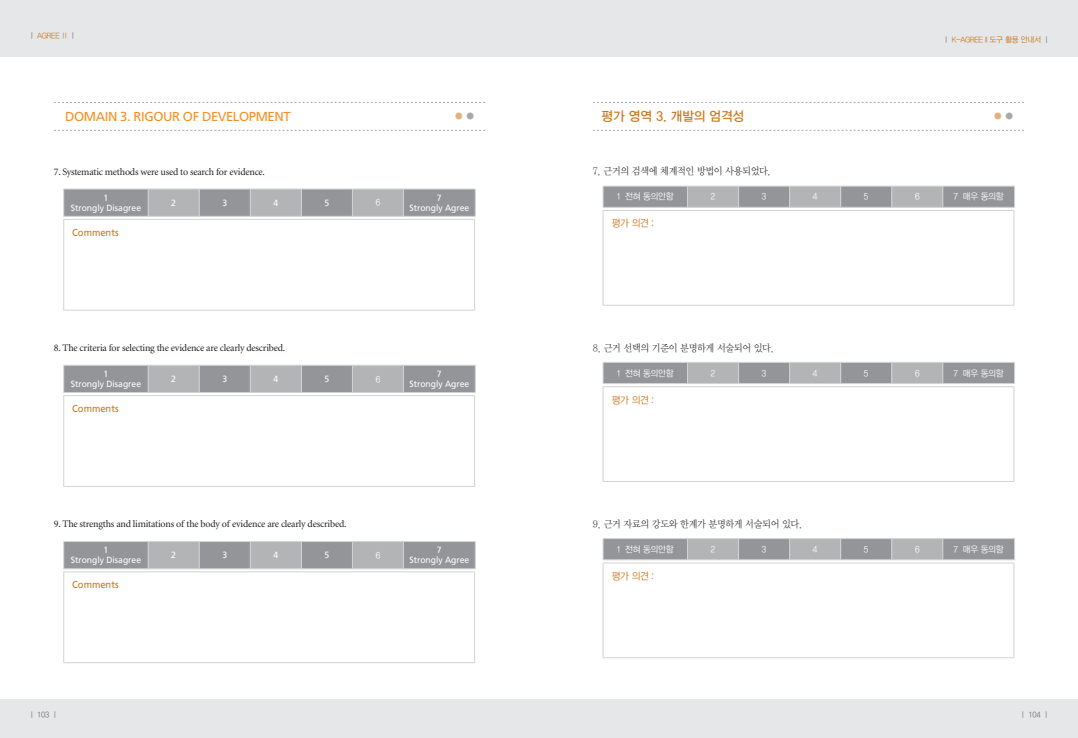
<style>
.page{position:relative;width:1078px;height:738px;background:#fff}
.page>*{position:absolute;margin:0;border:0;box-sizing:border-box;transform-origin:0 0}
.t1{font:13px "Frutiger";letter-spacing:-.03em;color:#f78f22}
.t2{font:13px "YDVYGO Std 33 KS Cpc EUC H";letter-spacing:-.01em;color:#cb761a}
.t3{font:13px "YDVYGO Std 35 KS Cpc EUC H";color:#e4b17e}
.t4{font:10px "Minion";letter-spacing:-.02em;color:#231f20}
.t5{font:10px "YDVY Mj O Std 12 KS Cpc EUC H";letter-spacing:-.04em;color:#231f20;scale:.94 1}
.t6{font:10px "Frutiger";color:#cb761a;scale:.94 1}
.t7{font:10px "YDVYGO Std 12 KS Cpc EUC H";letter-spacing:-.03em;color:#cb761a;scale:.94 1}
.t8{font:9px/10px "Frutiger";color:#fff;text-align:center;scale:.95 1}
.t9{font:9px "YDVYGO Std 12 KS Cpc EUC H";letter-spacing:-.03em;color:#fff;scale:.94 1}
.t10{font:8px "YDVYGO Std 32 KS Cpc EUC H";letter-spacing:-.04em;color:#cb761a;scale:.94 1}
.t11{font:8px "YDVYGO Std 32 KS Cpc EUC H";letter-spacing:-.04em;color:#6d6e70;scale:.94 1}
.s1{color:#6d6e70}
.s2{color:#a7a9ac}
</style>
<div class="page">
<div style="left:0;top:0;width:539px;height:737px;background:#e6e7e8"></div>
<div style="left:0;top:57px;width:539px;height:640px;background:#fff"></div>
<div style="left:539px;top:0;width:538px;height:737px;background:#e6e7e8"></div>
<div style="left:539px;top:57px;width:538px;height:640px;background:#fff"></div>
<svg style="left:54px;top:102px;width:431px;height:1px"></svg>
<svg style="left:54px;top:130px;width:431px;height:1px"></svg>
<svg style="left:63px;top:189px;width:413px;height:27px;background:#a0a2a5"></svg>
<hr style="left:63px;top:216px;width:412px;height:1px;background:#d1d3d4">
<hr style="left:63px;top:219px;width:411px;height:1px;background:#d1d3d4">
<hr style="left:63px;top:219px;width:1px;height:91px;background:#d1d3d4">
<hr style="left:474px;top:219px;width:1px;height:91px;background:#d1d3d4">
<hr style="left:63px;top:310px;width:411px;height:1px;background:#d1d3d4">
<svg style="left:63px;top:365px;width:413px;height:27px;background:#a1a3a5"></svg>
<hr style="left:63px;top:392px;width:412px;height:1px;background:#d1d3d4">
<hr style="left:63px;top:395px;width:411px;height:1px;background:#d1d3d4">
<hr style="left:63px;top:395px;width:1px;height:91px;background:#d1d3d4">
<hr style="left:474px;top:395px;width:1px;height:91px;background:#d1d3d4">
<hr style="left:63px;top:486px;width:411px;height:1px;background:#d1d3d4">
<svg style="left:63px;top:541px;width:413px;height:27px;background:#a1a3a5"></svg>
<hr style="left:63px;top:568px;width:412px;height:1px;background:#d1d3d4">
<hr style="left:63px;top:571px;width:411px;height:1px;background:#d1d3d4">
<hr style="left:63px;top:571px;width:1px;height:91px;background:#d1d3d4">
<hr style="left:474px;top:571px;width:1px;height:91px;background:#d1d3d4">
<hr style="left:63px;top:662px;width:411px;height:1px;background:#d1d3d4">
<svg style="left:593px;top:102px;width:430px;height:1px"></svg>
<svg style="left:593px;top:130px;width:430px;height:1px"></svg>
<svg style="left:602px;top:186px;width:413px;height:21px;background:#a1a3a6"></svg>
<hr style="left:602px;top:207px;width:412px;height:1px;background:#d1d3d4">
<hr style="left:602px;top:210px;width:411px;height:1px;background:#d1d3d4">
<hr style="left:602px;top:210px;width:1px;height:95px;background:#d1d3d4">
<hr style="left:1013px;top:210px;width:1px;height:95px;background:#d1d3d4">
<hr style="left:602px;top:305px;width:411px;height:1px;background:#d1d3d4">
<svg style="left:602px;top:362px;width:413px;height:21px;background:#a1a3a6"></svg>
<hr style="left:602px;top:383px;width:412px;height:1px;background:#d1d3d4">
<hr style="left:602px;top:386px;width:411px;height:1px;background:#d1d3d4">
<hr style="left:602px;top:386px;width:1px;height:95px;background:#d1d3d4">
<hr style="left:1013px;top:386px;width:1px;height:95px;background:#d1d3d4">
<hr style="left:602px;top:481px;width:411px;height:1px;background:#d1d3d4">
<svg style="left:602px;top:538px;width:413px;height:21px;background:#a2a4a6"></svg>
<hr style="left:602px;top:559px;width:412px;height:1px;background:#d1d3d4">
<hr style="left:602px;top:562px;width:411px;height:1px;background:#d1d3d4">
<hr style="left:602px;top:562px;width:1px;height:95px;background:#d1d3d4">
<hr style="left:1013px;top:562px;width:1px;height:95px;background:#d1d3d4">
<hr style="left:602px;top:657px;width:411px;height:1px;background:#d1d3d4">
<p class="t10" style="left:28px;top:32px;width:53px"><span class="s1">ㅣ</span> AGREE l l <span class="s1">ㅣ</span></p>
<p class="t10" style="left:942px;top:36px;width:115px"><span class="s1">ㅣ</span> K-AGREE II 도구 활용 안내서 <span class="s1">ㅣ</span></p>
<h1 class="t1" style="left:65px;top:111px;width:227px">DOMAIN 3. RIGOUR OF DEVELOPMENT</h1>
<h1 class="t2" style="left:601px;top:110px;width:144px">평가 영역 3. 개발의 엄격성</h1>
<h1 class="t3" style="left:991px;top:110px;width:25px">●<span class="s2">●</span></h1>
<h1 class="t3" style="left:453px;top:110px;width:25px">●<span class="s2">●</span></h1>
<p class="t4" style="left:54px;top:167px;width:212px">7. Systematic methods were used to search for evidence.</p>
<p class="t8" style="left:71px;top:193px;width:76px">1<br>Strongly Disagree</p>
<p class="t8" style="left:171px;top:198px;width:7px">2</p>
<p class="t8" style="left:222px;top:198px;width:7px">3</p>
<p class="t8" style="left:273px;top:198px;width:7px">4</p>
<p class="t8" style="left:324px;top:198px;width:7px">5</p>
<p class="t9" style="left:375px;top:198px;width:6px">6</p>
<p class="t8" style="left:409px;top:193px;width:65px">7<br>Strongly Agree</p>
<p class="t6" style="left:72px;top:228px;width:51px">Comments</p>
<p class="t4" style="left:54px;top:343px;width:233px">8. The criteria for selecting the evidence are clearly described.</p>
<p class="t8" style="left:71px;top:369px;width:76px">1<br>Strongly Disagree</p>
<p class="t8" style="left:171px;top:374px;width:7px">2</p>
<p class="t8" style="left:222px;top:374px;width:7px">3</p>
<p class="t8" style="left:273px;top:374px;width:7px">4</p>
<p class="t8" style="left:324px;top:374px;width:7px">5</p>
<p class="t9" style="left:375px;top:374px;width:6px">6</p>
<p class="t8" style="left:409px;top:369px;width:65px">7<br>Strongly Agree</p>
<p class="t6" style="left:72px;top:404px;width:51px">Comments</p>
<p class="t4" style="left:54px;top:519px;width:294px">9. The strengths and limitations of the body of evidence are clearly described.</p>
<p class="t8" style="left:71px;top:545px;width:76px">1<br>Strongly Disagree</p>
<p class="t8" style="left:171px;top:550px;width:7px">2</p>
<p class="t8" style="left:222px;top:550px;width:7px">3</p>
<p class="t8" style="left:273px;top:550px;width:7px">4</p>
<p class="t8" style="left:324px;top:550px;width:7px">5</p>
<p class="t9" style="left:375px;top:550px;width:6px">6</p>
<p class="t8" style="left:409px;top:545px;width:65px">7<br>Strongly Agree</p>
<p class="t6" style="left:72px;top:580px;width:51px">Comments</p>
<p class="t11" style="left:28px;top:710px;width:33px">ㅣ 103 ㅣ</p>
<p class="t5" style="left:592px;top:167px;width:191px">7. 근거의 검색에 체계적인 방법이 사용되었다.</p>
<p class="t9" style="left:617px;top:192px;width:61px">1 전혀 동의안함</p>
<p class="t9" style="left:710px;top:192px;width:6px">2</p>
<p class="t9" style="left:761px;top:192px;width:6px">3</p>
<p class="t9" style="left:812px;top:192px;width:6px">4</p>
<p class="t9" style="left:863px;top:192px;width:6px">5</p>
<p class="t9" style="left:914px;top:192px;width:6px">6</p>
<p class="t9" style="left:953px;top:192px;width:54px">7 매우 동의함</p>
<p class="t7" style="left:611px;top:219px;width:46px">평가 의견 :</p>
<p class="t5" style="left:592px;top:343px;width:194px">8. 근거 선택의 기준이 분명하게 서술되어 있다.</p>
<p class="t9" style="left:617px;top:368px;width:61px">1 전혀 동의안함</p>
<p class="t9" style="left:710px;top:368px;width:6px">2</p>
<p class="t9" style="left:761px;top:368px;width:6px">3</p>
<p class="t9" style="left:812px;top:368px;width:6px">4</p>
<p class="t9" style="left:863px;top:368px;width:6px">5</p>
<p class="t9" style="left:914px;top:368px;width:6px">6</p>
<p class="t9" style="left:953px;top:368px;width:54px">7 매우 동의함</p>
<p class="t7" style="left:611px;top:395px;width:46px">평가 의견 :</p>
<p class="t5" style="left:592px;top:519px;width:224px">9. 근거 자료의 강도와 한계가 분명하게 서술되어 있다.</p>
<p class="t9" style="left:617px;top:544px;width:61px">1 전혀 동의안함</p>
<p class="t9" style="left:710px;top:544px;width:6px">2</p>
<p class="t9" style="left:761px;top:544px;width:6px">3</p>
<p class="t9" style="left:812px;top:544px;width:6px">4</p>
<p class="t9" style="left:863px;top:544px;width:6px">5</p>
<p class="t9" style="left:914px;top:544px;width:6px">6</p>
<p class="t9" style="left:953px;top:544px;width:54px">7 매우 동의함</p>
<p class="t7" style="left:611px;top:571px;width:46px">평가 의견 :</p>
<p class="t11" style="left:1019px;top:710px;width:33px">ㅣ 104 ㅣ</p>
</div>
